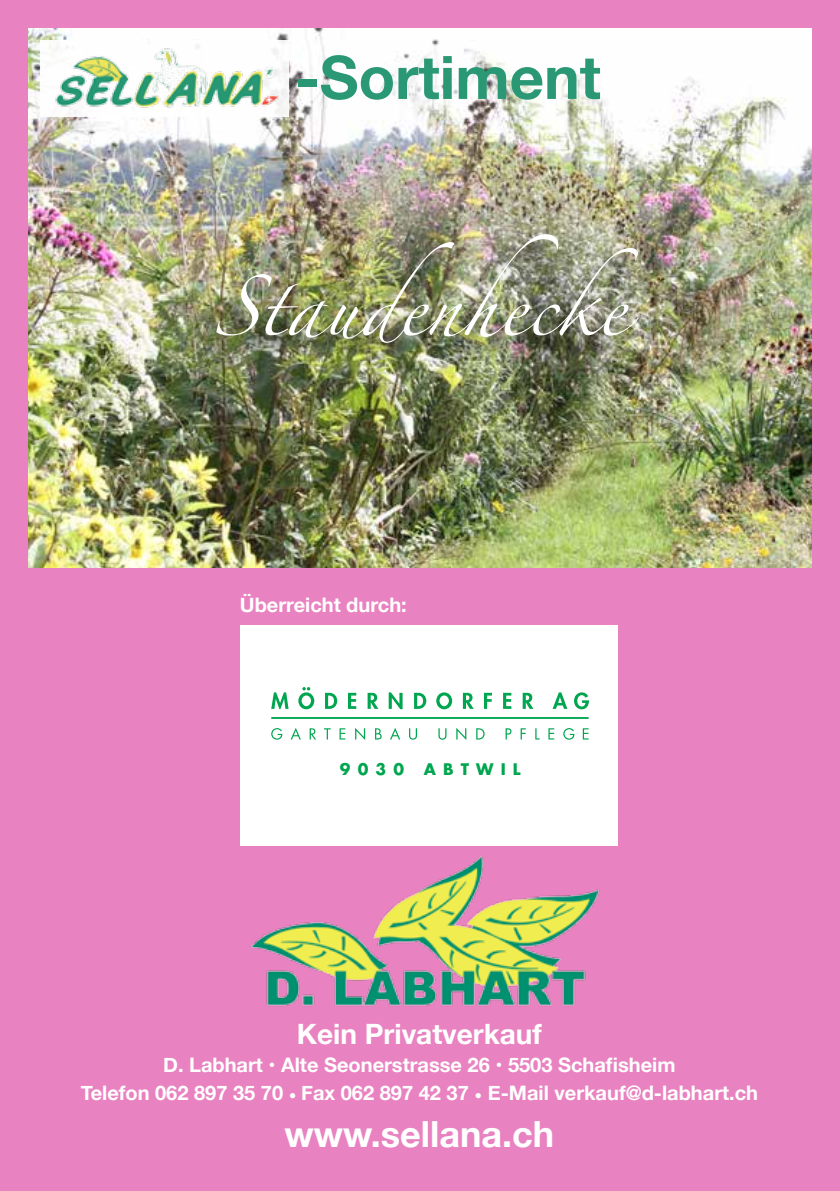
<style>
.page{position:relative;width:840px;height:1191px;background:#fff}
.page>*{position:absolute;margin:0;border:0;box-sizing:border-box;transform-origin:0 0}
.t1{font:700 60px "Helvetica Neue";color:#2a9874}
.t2{font:54.8px "Zapfino";color:#fff}
.t3{font:700 36px "Helvetica Neue";color:#fff}
.t4{font:700 28px "Helvetica Neue";color:#fff}
.t5{font:700 20px/28px "Helvetica Neue";color:#fff;text-align:center}
.t6{font:700 15.6px "Futura Std";letter-spacing:.46em;color:#00a54f}
.s1{font-family:"Minion Pro";font-weight:400}
</style>
<div class="page">
<div style="left:0;top:0;width:839px;height:1191px;background:#e982c0"></div>
<img style="left:28px;top:28px;width:783px;height:539px">
<img style="left:250px;top:856px;width:350px;height:150px">
<div style="left:192px;top:238px;width:441px;height:129px;background:#000;opacity:.75"></div>
<div style="left:240px;top:595px;width:377px;height:250px;background:#fff"></div>
<div style="left:240px;top:584px;width:405px;height:41px;background:#e982c0"></div>
<div style="left:40px;top:40px;width:248px;height:77px;background:#fff"></div>
<img style="left:54px;top:41px;width:228px;height:70px">
<svg style="left:271px;top:692px;width:17px;height:17px"></svg>
<svg style="left:298px;top:687px;width:16px;height:22px"></svg>
<svg style="left:325px;top:693px;width:12px;height:16px"></svg>
<svg style="left:348px;top:693px;width:8px;height:16px"></svg>
<svg style="left:367px;top:693px;width:11px;height:16px"></svg>
<svg style="left:388px;top:692px;width:14px;height:17px"></svg>
<svg style="left:414px;top:693px;width:12px;height:16px"></svg>
<svg style="left:436px;top:692px;width:16px;height:17px"></svg>
<svg style="left:462px;top:693px;width:11px;height:16px"></svg>
<svg style="left:484px;top:693px;width:7px;height:16px"></svg>
<svg style="left:503px;top:693px;width:8px;height:16px"></svg>
<svg style="left:522px;top:693px;width:11px;height:16px"></svg>
<svg style="left:552px;top:692px;width:15px;height:17px"></svg>
<svg style="left:574px;top:692px;width:14px;height:17px"></svg>
<hr style="left:271px;top:717px;width:317px;height:2px;background:#00a54f">
<svg style="left:271px;top:728px;width:11px;height:11px"></svg>
<svg style="left:291px;top:728px;width:10px;height:11px"></svg>
<svg style="left:309px;top:728px;width:7px;height:11px"></svg>
<svg style="left:324px;top:728px;width:6px;height:11px"></svg>
<svg style="left:339px;top:728px;width:6px;height:11px"></svg>
<svg style="left:355px;top:728px;width:10px;height:12px"></svg>
<svg style="left:375px;top:728px;width:6px;height:11px"></svg>
<svg style="left:390px;top:728px;width:10px;height:11px"></svg>
<svg style="left:409px;top:728px;width:8px;height:11px"></svg>
<svg style="left:438px;top:728px;width:8px;height:11px"></svg>
<svg style="left:456px;top:728px;width:10px;height:12px"></svg>
<svg style="left:476px;top:728px;width:8px;height:11px"></svg>
<svg style="left:505px;top:728px;width:6px;height:11px"></svg>
<svg style="left:520px;top:728px;width:5px;height:11px"></svg>
<svg style="left:535px;top:728px;width:4px;height:11px"></svg>
<svg style="left:548px;top:728px;width:6px;height:11px"></svg>
<svg style="left:563px;top:728px;width:11px;height:11px"></svg>
<svg style="left:582px;top:728px;width:6px;height:11px"></svg>
<h1 class="t1" style="left:295px;top:30px;width:307px">-Sortiment</h1>
<h2 class="t2" style="left:213px;top:284px;width:426px">Staudenhecke</h2>
<p class="t5" style="left:240px;top:591px;width:168px">Überreicht durch:</p>
<p class="t6" style="left:339px;top:759px;width:66px">9030</p>
<p class="t6" style="left:423px;top:759px;width:98px">ABTWIL</p>
<h3 class="t4" style="left:297px;top:1012px;width:246px">Kein Privatverkauf</h3>
<p class="t5" style="left:81px;top:1051px;width:678px">D. Labhart • Alte Seonerstrasse 26 • 5503 Schafisheim<br>Telefon 062 897 35 70 <span class="s1">•</span> Fax 062 897 42 37 <span class="s1">•</span> E-Mail verkauf@d-labhart.ch</p>
<h3 class="t3" style="left:284px;top:1105px;width:271px">www.sellana.ch</h3>
</div>
